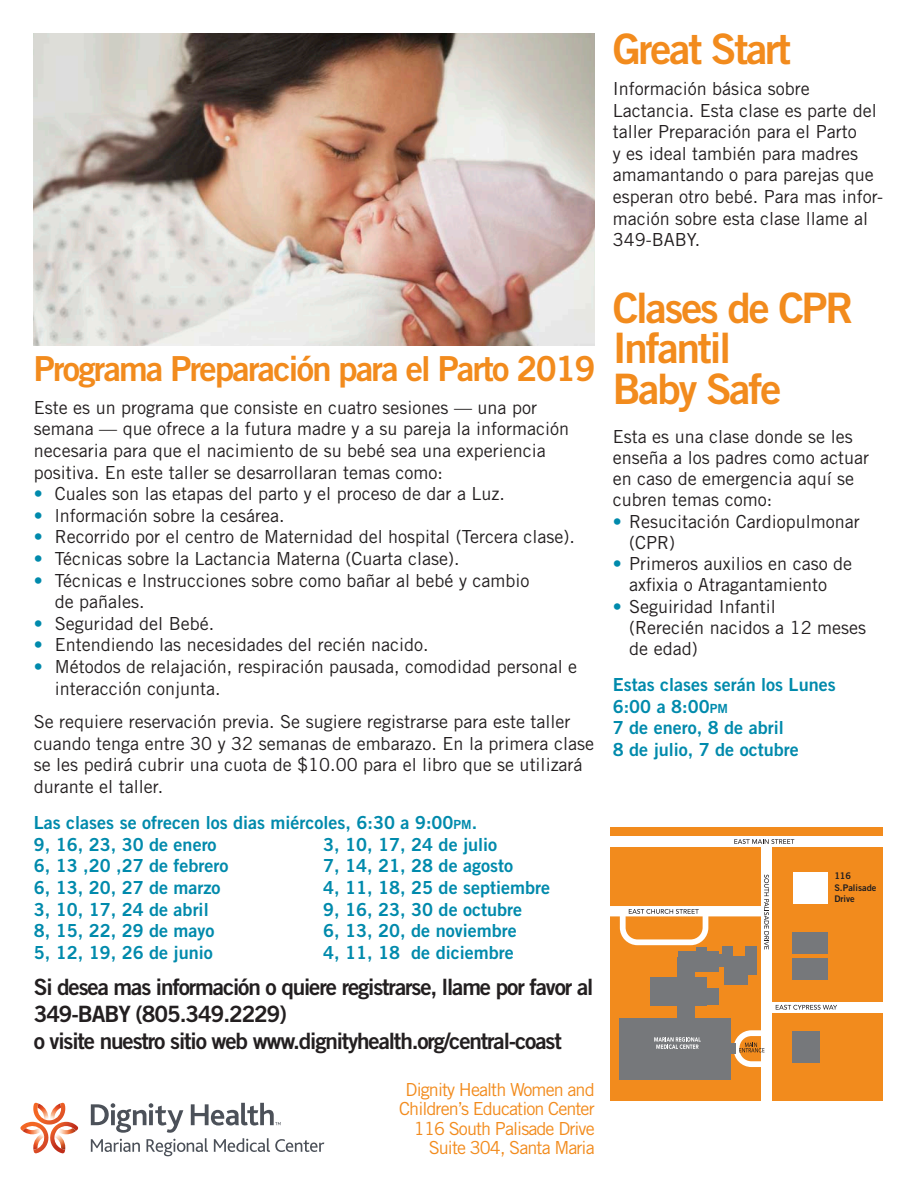
<style>
.page{position:relative;width:918px;height:1188px;background:#fff}
.page>*{position:absolute;margin:0;border:0;box-sizing:border-box;transform-origin:0 0}
.t1{font:42px/40.5px "Trade Gothic LT Std Bd 2";letter-spacing:-.05em;color:#f28b1d}
.t2{font:34.5px "Trade Gothic LT Std Bd 2";letter-spacing:-.05em;color:#f28b1d}
.t3{font:22.5px/27px "Trade Gothic LT Std Bd 2";letter-spacing:-.05em;color:#231f20}
.t4{font:18px/21.6px "Trade Gothic LT Std";color:#231f20}
.t5{font:18px/21.6px "Trade Gothic LT Std Bd 2";color:#008aac}
.t6{font:18px/19.5px "Trade Gothic LT Std";letter-spacing:-.05em;color:#f28b1d;text-align:right}
.t7{font:9.15px/11.4px "Trade Gothic LT Std Bd 2";color:#231f20}
.s1{color:#008aac}
.s2{font-size:12.6px}
.s3{font-style:inherit}
</style>
<div class="page">
<div style="left:611px;top:827px;width:272px;height:274px;background:#f28b1d"></div>
<div style="left:767px;top:1002px;width:125px;height:10px;background:#fff"></div>
<div style="left:792px;top:932px;width:35px;height:22px;background:#76787b"></div>
<div style="left:792px;top:958px;width:35px;height:22px;background:#76787b"></div>
<div style="left:793px;top:872px;width:34px;height:32px;background:#fff"></div>
<div style="left:601px;top:836px;width:290px;height:11px;background:#fff"></div>
<div style="left:761px;top:841px;width:11px;height:268px;background:#fff"></div>
<div style="left:650px;top:977px;width:57px;height:28px;background:#76787b"></div>
<div style="left:700px;top:989px;width:19px;height:16px;background:#76787b"></div>
<div style="left:724px;top:956px;width:24px;height:29px;background:#76787b"></div>
<div style="left:745px;top:947px;width:12px;height:28px;background:#76787b"></div>
<div style="left:722px;top:946px;width:10px;height:14px;background:#76787b"></div>
<div style="left:678px;top:952px;width:40px;height:20px;background:#76787b"></div>
<div style="left:678px;top:957px;width:17px;height:85px;background:#76787b"></div>
<div style="left:714px;top:954px;width:13px;height:12px;background:#76787b"></div>
<div style="left:620px;top:1018px;width:111px;height:61px;background:#76787b"></div>
<svg style="left:654px;top:1037px;width:47px;height:12px"></svg>
<svg style="left:734px;top:1030px;width:31px;height:37px"></svg>
<div style="left:727px;top:1043px;width:9px;height:11px;background:#76787b"></div>
<div style="left:697px;top:947px;width:10px;height:9px;background:#76787b"></div>
<svg style="left:734px;top:839px;width:60px;height:5px"></svg>
<svg style="left:776px;top:1005px;width:61px;height:5px"></svg>
<svg style="left:610px;top:875px;width:159px;height:74px"></svg>
<div style="left:792px;top:1032px;width:28px;height:31px;background:#76787b"></div>
<img style="left:34px;top:34px;width:561px;height:312px">
<svg style="left:20px;top:1103px;width:58px;height:51px"></svg>
<img style="left:57px;top:1131px;width:19px;height:3px">
<img style="left:57px;top:1128px;width:19px;height:3px">
<svg style="left:91px;top:1103px;width:233px;height:53px"></svg>
<h2 class="t2" style="left:34px;top:347px;width:564px">Programa Preparación para el Parto 2019</h2>
<p class="t4" style="left:34px;top:396px;width:537px">Este es un programa que consiste en cuatro sesiones — una por semana — que ofrece a la futura madre y a su pareja la información necesaria para que el nacimiento de su bebé sea una experiencia positiva. En este taller se desarrollaran temas como:</p>
<p class="t4" style="left:34px;top:483px;width:473px"><span class="s1">•</span> Cuales son las etapas del parto y el proceso de dar a Luz.</p>
<p class="t4" style="left:34px;top:504px;width:252px"><span class="s1">•</span> lnformación sobre la cesárea.</p>
<p class="t4" style="left:34px;top:526px;width:543px"><span class="s1">•</span> Recorrido por el centro de Maternidad del hospital (Tercera clase).</p>
<p class="t4" style="left:34px;top:548px;width:427px"><span class="s1">•</span> Técnicas sobre la Lactancia Materna (Cuarta clase).</p>
<p class="t4" style="left:55px;top:569px;width:476px;text-indent:-21px"><span class="s1">•</span> Técnicas e lnstrucciones sobre como bañar al bebé y cambio de pañales.</p>
<p class="t4" style="left:34px;top:612px;width:182px"><span class="s1">•</span> Seguridad del Bebé.</p>
<p class="t4" style="left:34px;top:634px;width:397px"><span class="s1">•</span> Entendiendo las necesidades del recién nacido.</p>
<p class="t4" style="left:55px;top:656px;width:524px;text-indent:-21px"><span class="s1">•</span> Métodos de relajación, respiración pausada, comodidad personal e interacción conjunta.</p>
<p class="t4" style="left:34px;top:711px;width:562px">Se requiere reservación previa. Se sugiere registrarse para este taller cuando tenga entre 30 y 32 semanas de embarazo. En la primera clase se les pedirá cubrir una cuota de $10.00 para el libro que se utilizará durante el taller.</p>
<p class="t5" style="left:34px;top:812px;width:445px">Las clases se ofrecen los dias miércoles, 6:30 a 9:00<span class="s2">pm</span><span class="s3">.<br></span>9, 16, 23, 30 de enero</p>
<p class="t5" style="left:323px;top:833px;width:175px">3, 10, 17, 24 de julio</p>
<p class="t5" style="left:34px;top:855px;width:196px">6, 13 ,20 ,27 de febrero</p>
<p class="t5" style="left:323px;top:855px;width:191px">7, 14, 21, 28 de agosto</p>
<p class="t5" style="left:34px;top:877px;width:188px">6, 13, 20, 27 de marzo</p>
<p class="t5" style="left:323px;top:877px;width:228px">4, 11, 18, 25 de septiembre</p>
<p class="t5" style="left:34px;top:898px;width:176px">3, 10, 17, 24 de abril</p>
<p class="t5" style="left:323px;top:898px;width:200px">9, 16, 23, 30 de octubre</p>
<p class="t5" style="left:34px;top:920px;width:182px">8, 15, 22, 29 de mayo</p>
<p class="t5" style="left:323px;top:920px;width:195px">6, 13, 20, de noviembre</p>
<p class="t5" style="left:34px;top:941px;width:180px">5, 12, 19, 26 de junio</p>
<p class="t5" style="left:323px;top:941px;width:192px">4, 11, 18 de diciembre</p>
<p class="t3" style="left:34px;top:973px;width:561px">Si desea mas información o quiere registrarse, llame por favor al<br>349-BABY (805.349.2229)<br>o visite nuestro sitio web www.dignityhealth.org/central-coast</p>
<p class="t6" style="left:399px;top:1079px;width:197px">Dignity Health Women and<br>Children’s Education Center<br>116 South Palisade Drive<br>Suite 304, Santa Maria</p>
<h1 class="t1" style="left:613px;top:28px;width:180px">Great Start</h1>
<p class="t4" style="left:613px;top:78px;width:272px">Información básica sobre<br>Lactancia. Esta clase es parte del taller Preparación para el Parto<br>y es ideal también para madres amamantando o para parejas que esperan otro bebé. Para mas infor&shy;mación sobre esta clase llame al<br>349-BABY.</p>
<h1 class="t1" style="left:613px;top:287px;width:242px">Clases de CPR<br>Infantil<br>Baby Safe</h1>
<p class="t4" style="left:613px;top:426px;width:258px;line-height:21px">Esta es una clase donde se les enseña a los padres como actuar en caso de emergencia aquí se cubren temas como:</p>
<p class="t4" style="left:629px;top:511px;width:232px;line-height:21px;text-indent:-17px"><span class="s1">•</span> Resucitación Cardiopulmonar (CPR)</p>
<p class="t4" style="left:613px;top:553px;width:241px;line-height:21px;text-align:center"><span class="s1">•</span> Primeros auxilios en caso de axfixia o Atragantamiento</p>
<p class="t4" style="left:629px;top:596px;width:238px;line-height:21px;text-indent:-17px"><span class="s1">•</span> Seguiridad Infantil<br>(Rerecién nacidos a 12 meses de edad)</p>
<p class="t5" style="left:613px;top:674px;width:224px">Estas clases serán los Lunes<br>6:00 a 8:00<span class="s2">pm<br></span>7 de enero, 8 de abril<br>8 de julio, 7 de octubre</p>
<p class="t7" style="left:834px;top:870px;width:44px">116<br>S.Palisade<br>Drive</p>
</div>
